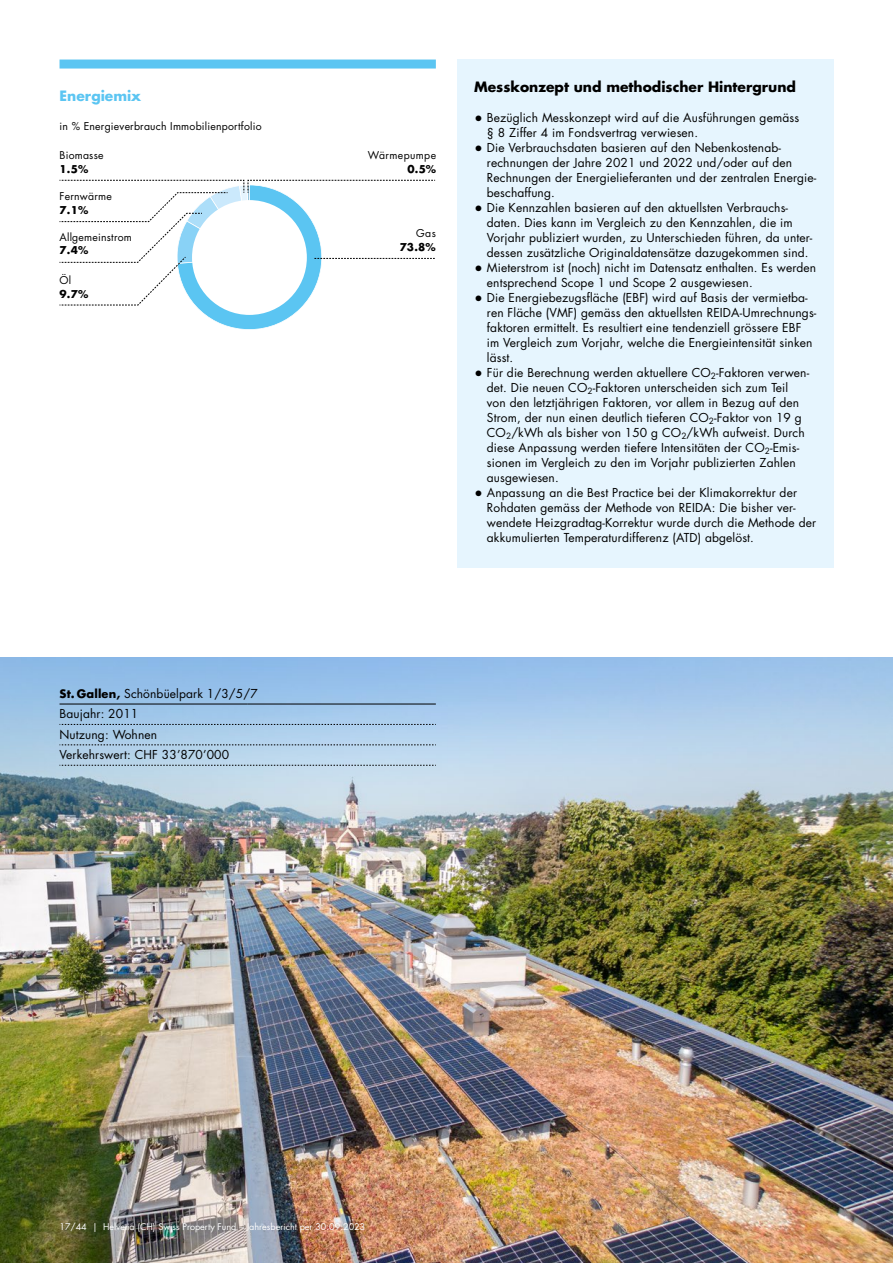
<style>
.page{position:relative;width:893px;height:1263px;background:#fff}
.page>*{position:absolute;margin:0;border:0;box-sizing:border-box;transform-origin:0 0}
.Subtitle_B_bold_9_25_11pt_no_grid{font:700 13.8px "Futura Std";color:#000}
.Subtitle_B_bold_9_25_11pt_no_grid-2{font:700 13.8px "Futura Std";color:#5bc5f2}
.Table_Copy_book_8_10pt{font:12px/15px "Futura Std";letter-spacing:.01em;color:#000}
.Legend_links_7pt{font:10.5px "Futura Std";letter-spacing:.02em;color:#000}
.Legend_links_bold_7pt_ignore{font:700 10.5px "Futura Std";color:#000}
.Legend_rechts_7pt{font:10.5px "Futura Std";letter-spacing:.035em;color:#000}
.Legend_rechts_bold_7pt_ignore{font:700 10.5px "Futura Std";color:#000}
.Pagina_6pt{font:9px "Futura Std";color:#fff}
.s1{font-weight:700;font-size:11.4px}
.s2{font-size:15px}
</style>
<div class="page">
<div style="left:60px;top:60px;width:376px;height:9px;background:#5bc5f2"></div>
<svg style="left:59px;top:180px;width:377px;height:150px"></svg>
<div style="left:457px;top:60px;width:376px;height:508px;background:#e6f5fe"></div>
<img style="left:0;top:657px;width:893px;height:606px">
<hr style="left:60px;top:704px;width:188px;height:1px;background:#000">
<hr style="left:248px;top:704px;width:188px;height:1px;background:#000">
<svg style="left:60px;top:724px;width:376px;height:1px"></svg>
<svg style="left:60px;top:745px;width:376px;height:1px"></svg>
<svg style="left:60px;top:765px;width:376px;height:1px"></svg>
<p class="Subtitle_B_bold_9_25_11pt_no_grid-2" style="left:60px;top:87px;width:83px">Energiemix</p>
<p class="Legend_links_7pt" style="left:60px;top:119px;width:204px">in % Energieverbrauch Immobilienportfolio</p>
<p class="Legend_links_7pt" style="left:60px;top:148px;width:46px">Biomasse</p>
<p class="Legend_links_bold_7pt_ignore" style="left:60px;top:162px;width:30px">1.5%</p>
<p class="Legend_links_7pt" style="left:60px;top:190px;width:54px">Fernwärme</p>
<p class="Legend_links_bold_7pt_ignore" style="left:60px;top:203px;width:30px">7.1%</p>
<p class="Legend_links_7pt" style="left:60px;top:230px;width:74px">Allgemeinstrom</p>
<p class="Legend_links_bold_7pt_ignore" style="left:60px;top:243px;width:30px">7.4%</p>
<p class="Legend_links_7pt" style="left:60px;top:274px;width:13px">Öl</p>
<p class="Legend_links_bold_7pt_ignore" style="left:60px;top:287px;width:30px">9.7%</p>
<p class="Table_Copy_book_8_10pt" style="left:60px;top:686px;width:200px"><span class="s1">St. Gallen,</span> Schönbüelpark 1/3/5/7</p>
<p class="Table_Copy_book_8_10pt" style="left:60px;top:706px;width:80px">Baujahr: 2011</p>
<p class="Table_Copy_book_8_10pt" style="left:60px;top:727px;width:99px">Nutzung: Wohnen</p>
<p class="Table_Copy_book_8_10pt" style="left:60px;top:747px;width:171px">Verkehrswert: CHF 33’870’000</p>
<p class="Legend_rechts_7pt" style="left:368px;top:148px;width:70px">Wärmepumpe</p>
<p class="Legend_rechts_bold_7pt_ignore" style="left:407px;top:162px;width:30px">0.5%</p>
<p class="Legend_rechts_7pt" style="left:416px;top:226px;width:21px">Gas</p>
<p class="Legend_rechts_bold_7pt_ignore" style="left:400px;top:240px;width:38px">73.8%</p>
<p class="Subtitle_B_bold_9_25_11pt_no_grid" style="left:474px;top:78px;width:323px">Messkonzept und methodischer Hintergrund</p>
<p class="Table_Copy_book_8_10pt" style="left:487px;top:110px;width:314px;text-indent:-13px"><span class="s2">•</span> Bezüglich Messkonzept wird auf die Ausführungen gemäss § 8 Ziffer 4 im Fondsvertrag verwiesen.</p>
<p class="Table_Copy_book_8_10pt" style="left:487px;top:140px;width:331px;text-indent:-13px"><span class="s2">•</span> Die Verbrauchsdaten basieren auf den Nebenkostenab&shy;rechnungen der Jahre 2021 und 2022 und/oder auf den Rechnungen der Energielieferanten und der zentralen Energie&shy;beschaffung.</p>
<p class="Table_Copy_book_8_10pt" style="left:487px;top:200px;width:327px;text-indent:-13px"><span class="s2">•</span> Die Kennzahlen basieren auf den aktuellsten Verbrauchs&shy;daten. Dies kann im Vergleich zu den Kennzahlen, die im Vorjahr publiziert wurden, zu Unterschieden führen, da unter&shy;dessen zusätzliche Originaldatensätze dazugekommen sind.</p>
<p class="Table_Copy_book_8_10pt" style="left:487px;top:260px;width:331px;text-indent:-13px"><span class="s2">•</span> Mieterstrom ist (noch) nicht im Datensatz enthalten. Es werden entsprechend Scope 1 und Scope 2 ausgewiesen.</p>
<p class="Table_Copy_book_8_10pt" style="left:487px;top:290px;width:331px;text-indent:-13px"><span class="s2">•</span> Die Energiebezugsfläche (EBF) wird auf Basis der vermietba&shy;ren Fläche (VMF) gemäss den aktuellsten REIDA-Umrechnungs&shy;faktoren ermittelt. Es resultiert eine tendenziell grössere EBF im Vergleich zum Vorjahr, welche die Energieintensität sinken lässt.</p>
<p class="Table_Copy_book_8_10pt" style="left:487px;top:365px;width:324px;text-indent:-13px"><span class="s2">•</span> Für die Berechnung werden aktuellere CO<sub>2</sub>-Faktoren verwen&shy;det. Die neuen CO<sub>2</sub>-Faktoren unterscheiden sich zum Teil von den letztjährigen Faktoren, vor allem in Bezug auf den Strom, der nun einen deutlich tieferen CO<sub>2</sub>-Faktor von 19 g CO<sub>2</sub>/kWh als bisher von 150 g CO<sub>2</sub>/kWh aufweist. Durch diese Anpassung werden tiefere Intensitäten der CO<sub>2</sub>-Emis&shy;sionen im Vergleich zu den im Vorjahr publizierten Zahlen ausgewiesen.</p>
<p class="Table_Copy_book_8_10pt" style="left:487px;top:485px;width:331px;text-indent:-13px"><span class="s2">•</span> Anpassung an die Best Practice bei der Klimakorrektur der Rohdaten gemäss der Methode von REIDA: Die bisher ver&shy;wendete Heizgradtag-Korrektur wurde durch die Methode der akkumulierten Temperaturdifferenz (ATD) abgelöst.</p>
<p class="Pagina_6pt" style="left:60px;top:1221px;width:307px">17/44 | Helvetia (CH) Swiss Property Fund – Jahresbericht per 30.09.2023</p>
</div>
